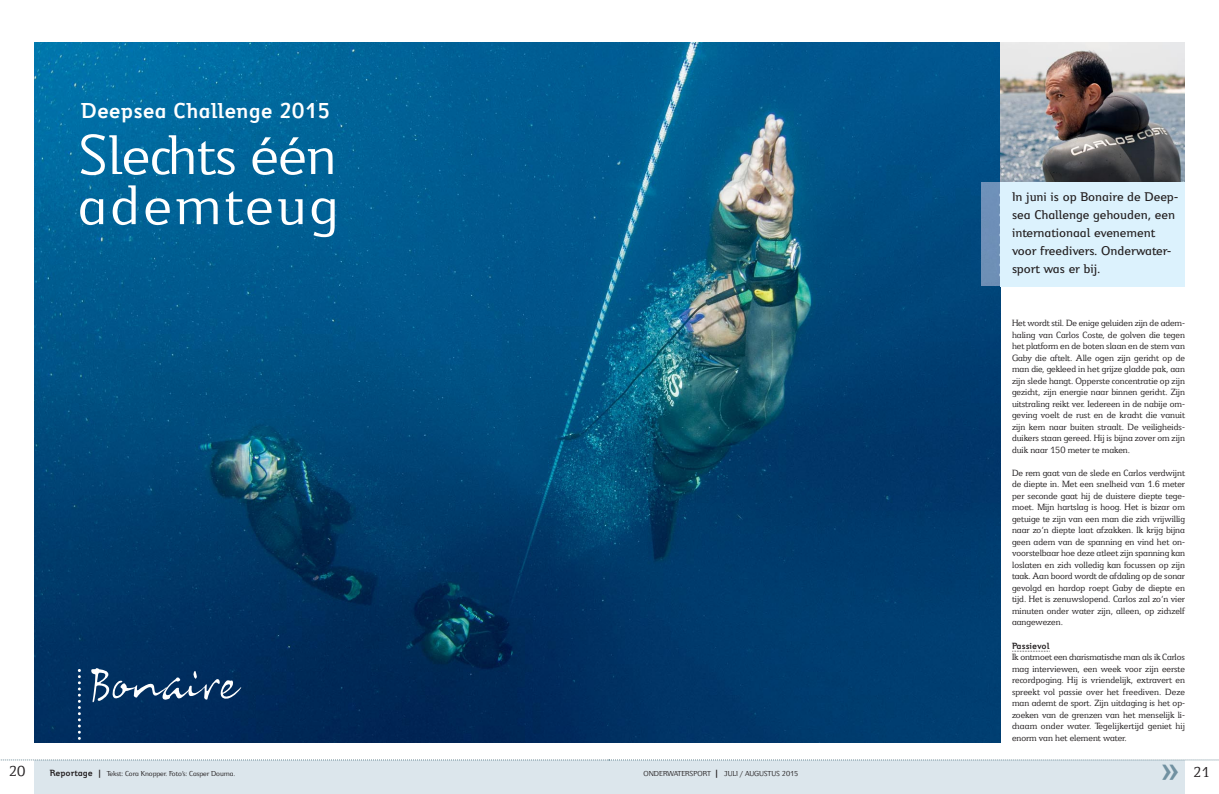
<style>
.page{position:relative;width:1219px;height:794px;background:#fff}
.page>*{position:absolute;margin:0;border:0;box-sizing:border-box;transform-origin:0 0}
.t1{font:62px/50.1px "Jeunesse";color:#fff}
.t2{font:54.2px "Fred KA";color:#fff}
.t3{font:500 38px "Jeunesse";color:#7191a1}
.t4{font:700 24px "Jeunesse";color:#fff}
.t5{font:16px "Jeunesse Slab";color:#231f20}
.t6{font:500 14px/18px "Jeunesse";color:#231f20}
.t7{font:10px/11.5px "Jeunesse Slab";color:#231f20;text-align:justify}
.t8{font:700 10px "Jeunesse";color:#231f20}
.t9{font:8px "Jeunesse";color:#231f20}
.s1{font-weight:700;font-size:10px}
</style>
<div class="page">
<div style="left:34px;top:760px;width:576px;height:34px;background:#dce6ec"></div>
<div style="left:609px;top:760px;width:576px;height:34px;background:#dce6ec"></div>
<svg style="left:0;top:759px;width:1219px;height:1px"></svg>
<img style="left:34px;top:43px;width:967px;height:700px">
<div style="left:1001px;top:182px;width:184px;height:104px;background:#dcf2fd"></div>
<div style="left:981px;top:183px;width:20px;height:103px;background:#6e90b8"></div>
<svg style="left:1012px;top:651px;width:38px;height:1px"></svg>
<img style="left:1001px;top:43px;width:184px;height:138px">
<svg style="left:78px;top:669px;width:3px;height:74px"></svg>
<svg style="left:999px;top:192px;width:2px;height:85px"></svg>
<h3 class="t4" style="left:81px;top:103px;width:251px">Deepsea Challenge 2015</h3>
<h1 class="t1" style="left:78px;top:136px;width:262px">Slechts één ademteug</h1>
<h2 class="t2" style="left:91px;top:665px;width:150px">Bonaire</h2>
<h3 class="t6" style="left:1012px;top:189px;width:168px">In juni is op Bonaire de Deep&shy;sea Challenge gehouden, een internationaal evenement voor freedivers. Onderwater&shy;sport was er bij.</h3>
<p class="t7" style="left:1012px;top:318px;width:174px">Het wordt stil. De enige geluiden zijn de adem&shy;haling van Carlos Coste, de golven die tegen het platform en de boten slaan en de stem van Gaby die aftelt. Alle ogen zijn gericht op de man die, gekleed in het grijze gladde pak, aan zijn slede hangt. Opperste concentratie op zijn gezicht, zijn energie naar binnen gericht. Zijn uitstraling reikt ver. Iedereen in de nabije om&shy;geving voelt de rust en de kracht die vanuit zijn kern naar buiten straalt. De veiligheids&shy;duikers staan gereed. Hij is bijna zover om zijn duik naar 150 meter te maken.</p>
<p class="t7" style="left:1012px;top:468px;width:174px">De rem gaat van de slede en Carlos verdwijnt de diepte in. Met een snelheid van 1.6 meter per seconde gaat hij de duistere diepte tege&shy;moet. Mijn hartslag is hoog. Het is bizar om getuige te zijn van een man die zich vrijwillig naar zo’n diepte laat afzakken. Ik krijg bijna geen adem van de spanning en vind het on&shy;voorstelbaar hoe deze atleet zijn spanning kan loslaten en zich volledig kan focussen op zijn taak. Aan boord wordt de afdaling op de sonar gevolgd en hardop roept Gaby de diepte en tijd. Het is zenuwslopend. Carlos zal zo’n vier minuten onder water zijn, alleen, op zichzelf aangewezen.</p>
<p class="t8" style="left:1012px;top:642px;width:39px">Passievol</p>
<p class="t7" style="left:1012px;top:652px;width:175px">Ik ontmoet een charismatische man als ik Carlos mag interviewen, een week voor zijn eerste recordpoging. Hij is vriendelijk, extravert en spreekt vol passie over het freediven. Deze man ademt de sport. Zijn uitdaging is het op&shy;zoeken van de grenzen van het menselijk li&shy;chaam onder water. Tegelijkertijd geniet hij enorm van het element water.</p>
<h3 class="t5" style="left:9px;top:766px;width:18px">20</h3>
<p class="t9" style="left:50px;top:771px;width:187px"><span class="s1">Reportage |</span> Tekst: Cora Knopper. Foto’s: Casper Douma.</p>
<p class="t9" style="left:643px;top:771px;width:156px">ONDERWATERSPORT <span class="s1">|</span> JULI / AUGUSTUS 2015</p>
<h3 class="t3" style="left:1161px;top:757px;width:21px">»</h3>
<h3 class="t5" style="left:1193px;top:766px;width:18px">21</h3>
</div>
